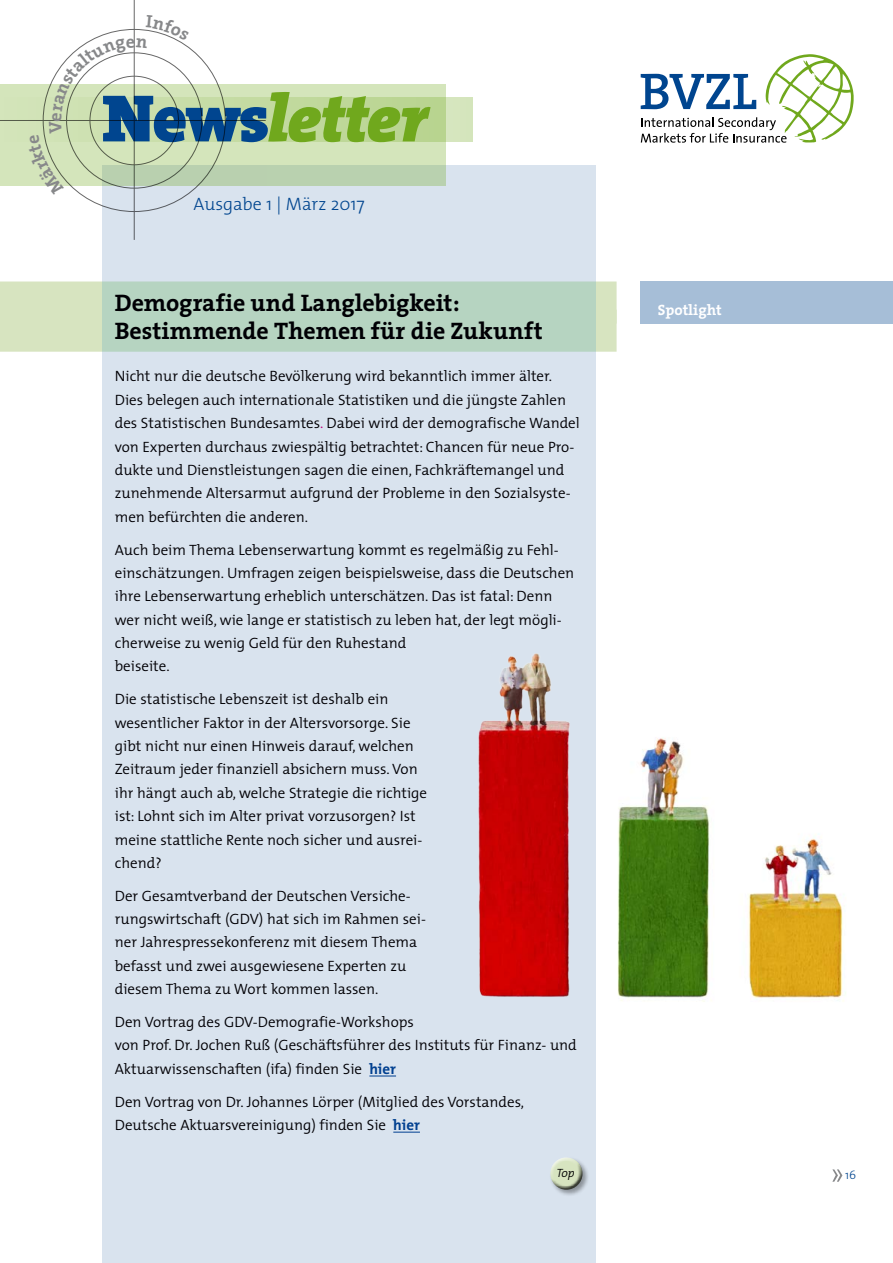
<style>
.page{position:relative;width:893px;height:1263px;background:#fff}
.page>*{position:absolute;margin:0;border:0;box-sizing:border-box;transform-origin:0 0}
.t1{font:italic 900 67.5px "The Serif";letter-spacing:-.03em;color:#70a81d}
.t2{font:700 24px "The Serif";letter-spacing:-.005em;color:#000}
.t3{font:300 18px "The Mix";color:#00458f}
.t4{font:300 15px/23.4px "The Mix";color:#000}
.t5{font:700 15px "The Serif";color:#fff}
.t6{font:italic 300 12px "The Mix";color:#000}
.t7{font:300 12px "The Mix";color:#00458f}
.s1{font-style:normal;color:#00458f}
.s2{color:#e2007a}
.s3{font-weight:700;color:#00458f}
</style>
<div class="page">
<div style="left:102px;top:166px;width:493px;height:1097px;background:#d9e3ee"></div>
<svg style="left:0;top:85px;width:446px;height:101px;background:#c9ddb5"></svg>
<svg style="left:0;top:97px;width:472px;height:44px;background:#c2d99f"></svg>
<svg style="left:641px;top:54px;width:213px;height:89px"></svg>
<hr style="left:134px;top:0;width:1px;height:240px;background:#000">
<hr style="left:0;top:120px;width:266px;height:1px;background:#000">
<svg style="left:832px;top:1169px;width:10px;height:13px"></svg>
<div style="left:549px;top:1156px;width:41px;height:41px;background:#000;opacity:.35"></div>
<div style="left:546px;top:1152px;width:38px;height:31px;background:#fff;opacity:.75"></div>
<div style="left:549px;top:1162px;width:38px;height:28px;background:#000;opacity:.75"></div>
<div style="left:641px;top:282px;width:252px;height:42px;background:#a6bed7"></div>
<svg style="left:0;top:281px;width:617px;height:29px;background:#bdd7c1"></svg>
<svg style="left:0;top:310px;width:617px;height:42px;background:#bcd7c1"></svg>
<svg style="left:369px;top:1076px;width:27px;height:1px"></svg>
<svg style="left:393px;top:1132px;width:27px;height:1px"></svg>
<img style="left:478px;top:631px;width:368px;height:377px">
<svg style="left:28px;top:15px;width:161px;height:181px"></svg>
<h1 class="t1" style="left:102px;top:61px;width:327px"><span class="s1">News</span>letter</h1>
<p class="t3" style="left:194px;top:189px;width:173px">Ausgabe 1 | März 2017</p>
<h2 class="t2" style="left:115px;top:283px;width:346px">Demografie und Langlebigkeit:</h2>
<p class="t5" style="left:658px;top:298px;width:65px">Spotlight</p>
<h2 class="t2" style="left:115px;top:311px;width:429px">Bestimmende Themen für die Zukunft</h2>
<p class="t4" style="left:115px;top:364px;width:466px">Nicht nur die deutsche Bevölkerung wird bekanntlich immer älter.<br>Dies belegen auch internationale Statistiken und die jüngste Zahlen des Statistischen Bundesamtes<span class="s2">.</span> Dabei wird der demografische Wandel von Experten durchaus zwiespältig betrachtet: Chancen für neue Pro&shy;dukte und Dienstleistungen sagen die einen, Fachkräftemangel und zunehmende Altersarmut aufgrund der Probleme in den Sozialsyste&shy;men befürchten die anderen.</p>
<p class="t4" style="left:115px;top:537px;width:461px">Auch beim Thema Lebenserwartung kommt es regelmäßig zu Fehl&shy;einschätzungen. Umfragen zeigen beispielsweise, dass die Deutschen ihre Lebenserwartung erheblich unterschätzen. Das ist fatal: Denn wer nicht weiß, wie lange er statistisch zu leben hat, der legt mögli&shy;cherweise zu wenig Geld für den Ruhestand<br>beiseite.</p>
<p class="t4" style="left:115px;top:687px;width:314px">Die statistische Lebenszeit ist deshalb ein wesentlicher Faktor in der Altersvorsorge. Sie gibt nicht nur einen Hinweis darauf, welchen Zeitraum jeder finanziell absichern muss. Von ihr hängt auch ab, welche Strategie die richtige ist: Lohnt sich im Alter privat vorzusorgen? Ist meine stattliche Rente noch sicher und ausrei&shy;chend?</p>
<p class="t4" style="left:115px;top:883px;width:313px">Der Gesamtverband der Deutschen Versiche&shy;rungswirtschaft (GDV) hat sich im Rahmen sei&shy;ner Jahrespressekonferenz mit diesem Thema befasst und zwei ausgewiesene Experten zu diesem Thema zu Wort kommen lassen.</p>
<p class="t4" style="left:115px;top:1010px;width:464px">Den Vortrag des GDV-Demografie-Workshops<br>von Prof. Dr. Jochen Ruß (Geschäftsführer des Instituts für Finanz- und<br>Aktuarwissenschaften (ifa) finden Sie <span class="s3">hier</span></p>
<p class="t4" style="left:115px;top:1089px;width:411px">Den Vortrag von Dr. Johannes Lörper (Mitglied des Vorstandes,<br>Deutsche Aktuarsvereinigung) finden Sie <span class="s3">hier</span></p>
<p class="t6" style="left:557px;top:1163px;width:20px">Top</p>
<p class="t7" style="left:845px;top:1165px;width:13px">16</p>
</div>
